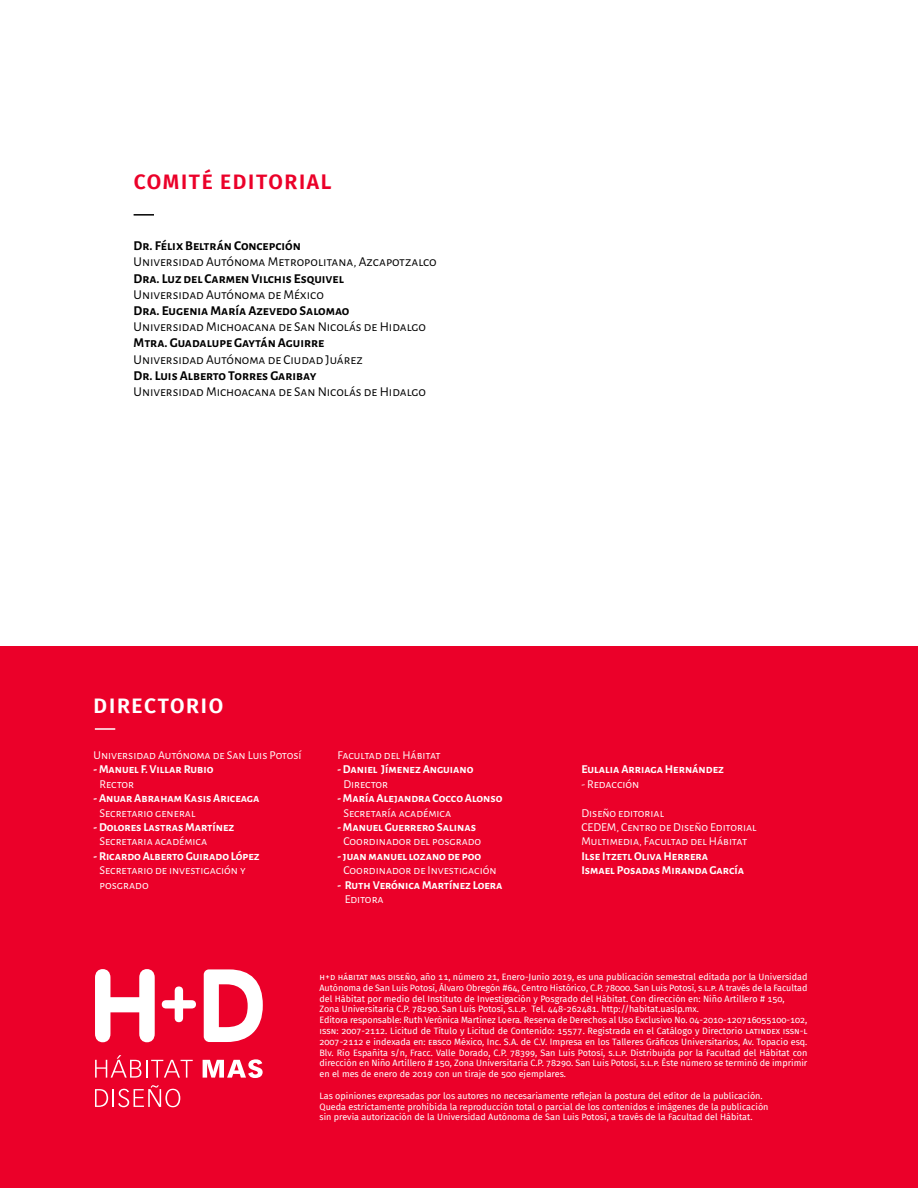
<style>
.page{position:relative;width:918px;height:1188px;background:#fff}
.page>*{position:absolute;margin:0;border:0;box-sizing:border-box;transform-origin:0 0}
.t1{font:600 21px "Fira Sans";letter-spacing:.08em;color:#eb0029}
.t2{font:600 21px "Fira Sans";letter-spacing:.085em;color:#fff}
.t3{font:13.5px "Alegreya Sans SC";color:#000}
.t4{font:700 13.5px "Alegreya Sans SC";color:#000}
.t5{font:12px/14.4px "Alegreya Sans SC";color:#fff}
.t6{font:700 12px/14.4px "Alegreya Sans SC";color:#fff}
.t7{font:9px/10.8px "Fira Sans";color:#fff}
</style>
<div class="page">
<div style="left:0;top:647px;width:918px;height:541px;background:#eb0029"></div>
<hr style="left:134px;top:214px;width:20px;height:2px;background:#000">
<hr style="left:95px;top:728px;width:20px;height:2px;background:#fff">
<svg style="left:95px;top:969px;width:60px;height:73px"></svg>
<svg style="left:204px;top:969px;width:59px;height:73px"></svg>
<svg style="left:162px;top:987px;width:34px;height:35px"></svg>
<svg style="left:95px;top:1055px;width:98px;height:23px"></svg>
<svg style="left:203px;top:1059px;width:60px;height:19px"></svg>
<svg style="left:95px;top:1085px;width:85px;height:22px"></svg>
<h1 class="t1" style="left:134px;top:164px;width:199px">COMITÉ EDITORIAL</h1>
<h2 class="t4" style="left:134px;top:236px;width:169px">Dr. Félix Beltrán Concepción</h2>
<h2 class="t3" style="left:134px;top:253px;width:305px">Universidad Autónoma Metropolitana, Azcapotzalco</h2>
<h2 class="t4" style="left:134px;top:268px;width:212px">Dra. Luz del Carmen Vilchis Esquivel</h2>
<h2 class="t3" style="left:134px;top:285px;width:192px">Universidad Autónoma de México</h2>
<h2 class="t4" style="left:134px;top:301px;width:217px">Dra. Eugenia María Azevedo Salomao</h2>
<h2 class="t3" style="left:134px;top:318px;width:294px">Universidad Michoacana de San Nicolás de Hidalgo</h2>
<h2 class="t4" style="left:134px;top:333px;width:192px">Mtra. Guadalupe Gaytán Aguirre</h2>
<h2 class="t3" style="left:134px;top:350px;width:231px">Universidad Autónoma de Ciudad Juárez</h2>
<h2 class="t4" style="left:134px;top:366px;width:184px">Dr. Luis Alberto Torres Garibay</h2>
<h2 class="t3" style="left:134px;top:382px;width:294px">Universidad Michoacana de San Nicolás de Hidalgo</h2>
<h1 class="t2" style="left:94px;top:688px;width:131px">DIRECTORIO</h1>
<h3 class="t5" style="left:94px;top:747px;width:210px">Universidad Autónoma de San Luis Potosí</h3>
<h3 class="t6" style="left:94px;top:762px;width:121px">- Manuel F. Villar Rubio</h3>
<h3 class="t5" style="left:99px;top:776px;width:36px">Rector</h3>
<h3 class="t6" style="left:94px;top:790px;width:167px">- Anuar Abraham Kasis Ariceaga</h3>
<h3 class="t5" style="left:99px;top:805px;width:98px">Secretario general</h3>
<h3 class="t6" style="left:94px;top:819px;width:142px">- Dolores Lastras Martínez</h3>
<h3 class="t5" style="left:99px;top:834px;width:109px">Secretaria académica</h3>
<h3 class="t6" style="left:94px;top:848px;width:168px">- Ricardo Alberto Guirado López</h3>
<h3 class="t5" style="left:99px;top:863px;width:148px">Secretario de investigación y posgrado</h3>
<h3 class="t5" style="left:337px;top:747px;width:105px">Facultad del Hábitat</h3>
<h3 class="t6" style="left:337px;top:762px;width:138px">- Daniel Jímenez Anguiano</h3>
<h3 class="t5" style="left:343px;top:776px;width:46px">Director</h3>
<h3 class="t6" style="left:337px;top:790px;width:166px">- María Alejandra Cocco Alonso</h3>
<h3 class="t5" style="left:343px;top:805px;width:109px">Secretaría académica</h3>
<h3 class="t6" style="left:337px;top:819px;width:140px">- Manuel Guerrero Salinas</h3>
<h3 class="t5" style="left:343px;top:834px;width:139px">Coordinador del posgrado</h3>
<h3 class="t6" style="left:337px;top:848px;width:145px">- juan manuel lozano de poo</h3>
<h3 class="t5" style="left:343px;top:863px;width:155px">Coordinador de Investigación</h3>
<h3 class="t6" style="left:337px;top:877px;width:167px">- Ruth Verónica Martínez Loera</h3>
<h3 class="t5" style="left:345px;top:891px;width:41px">Editora</h3>
<h3 class="t6" style="left:581px;top:762px;width:144px">Eulalia Arriaga Hernández</h3>
<h3 class="t5" style="left:581px;top:776px;width:59px">- Redacción</h3>
<h3 class="t5" style="left:581px;top:805px;width:177px">Diseño editorial<br>CEDEM, Centro de Diseño Editorial<br>Multimedia, Facultad del Hábitat</h3>
<h3 class="t6" style="left:581px;top:848px;width:164px">Ilse Itzetl Oliva Herrera<br>Ismael Posadas Miranda García</h3>
<p class="t7" style="left:320px;top:971px;width:489px">h+d hábitat mas diseño, año 11, número 21, Enero-Junio 2019, es una publicación semestral editada por la Universidad Autónoma de San Luis Potosí, Álvaro Obregón #64, Centro Histórico, C.P. 78000. San Luis Potosí, s.l.p. A través de la Facultad del Hábitat por medio del Instituto de Investigación y Posgrado del Hábitat. Con dirección en: Niño Artillero # 150,<br>Zona Universitaria C.P. 78290. San Luis Potosí, s.l.p. Tel. 448-262481. http://habitat.uaslp.mx.<br>Editora responsable: Ruth Verónica Martínez Loera. Reserva de Derechos al Uso Exclusivo No. 04-2010-120716055100-102, issn: 2007-2112. Licitud de Título y Licitud de Contenido: 15577. Registrada en el Catálogo y Directorio latindex issn-l 2007-2112 e indexada en: ebsco México, Inc. S.A. de C.V. Impresa en los Talleres Gráficos Universitarios, Av. Topacio esq.<br>Blv. Río Españita s/n, Fracc. Valle Dorado, C.P. 78399, San Luis Potosí, s.l.p. Distribuida por la Facultad del Hábitat con dirección en Niño Artillero # 150, Zona Universitaria C.P. 78290. San Luis Potosí, s.l.p. Éste número se terminó de imprimir en el mes de enero de 2019 con un tiraje de 500 ejemplares.</p>
<p class="t7" style="left:320px;top:1090px;width:451px">Las opiniones expresadas por los autores no necesariamente reflejan la postura del editor de la publicación.<br>Queda estrictamente prohibida la reproducción total o parcial de los contenidos e imágenes de la publicación sin previa autorización de la Universidad Autónoma de San Luis Potosí, a través de la Facultad del Hábitat.</p>
</div>
